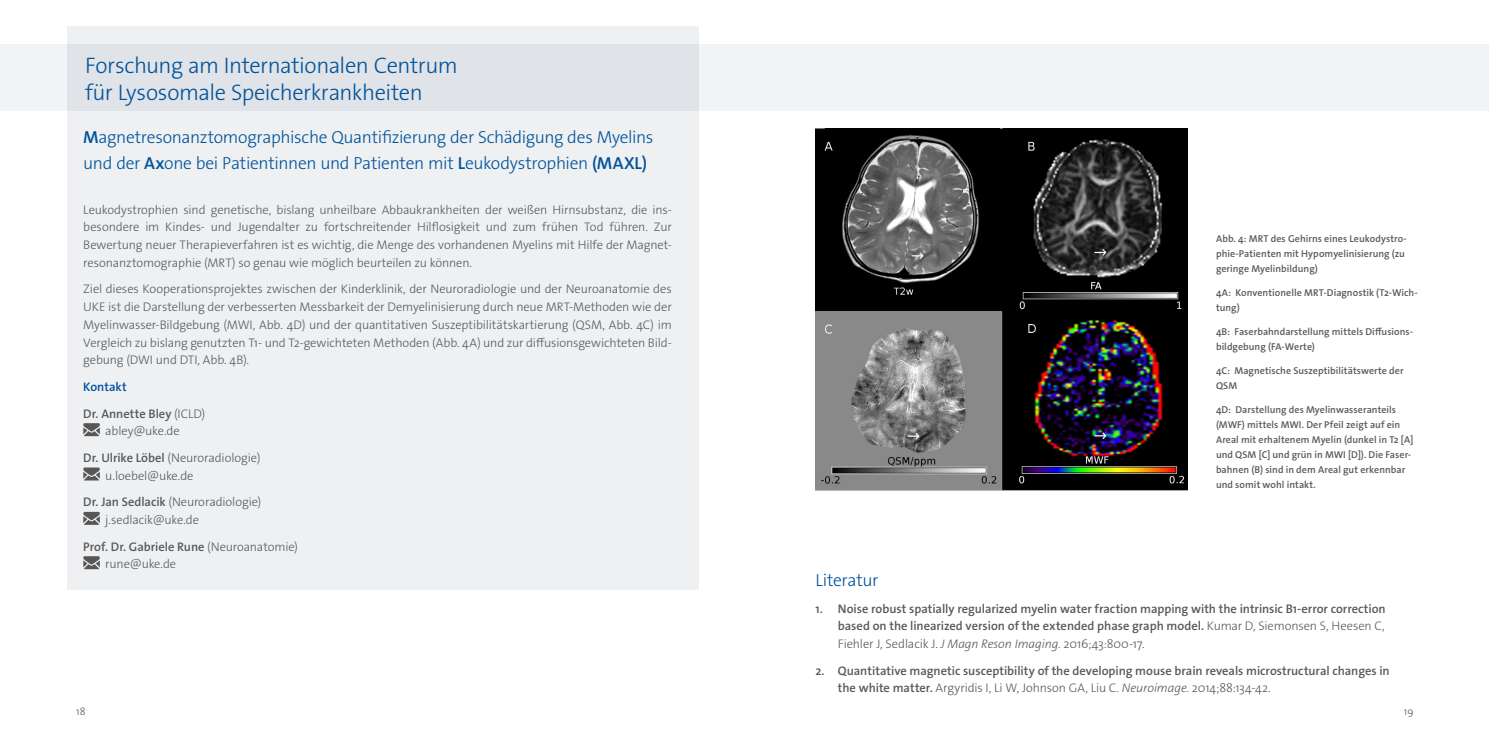
<style>
.page{position:relative;width:1489px;height:745px;background:#fff}
.page>*{position:absolute;margin:0;border:0;box-sizing:border-box;transform-origin:0 0}
.t1{font:300 22.5px/26.2px "The Sans Os F";letter-spacing:-.02em;color:#00529a}
.t2{font:300 17.5px/26.6px "The Sans Os F";letter-spacing:-.02em;color:#00529a}
.t3{font:300 12.5px/17.8px "The Sans Os F";letter-spacing:-.01em;color:#58595b}
.t4{font:600 12.5px/17.8px "The Sans Os F";color:#58595b}
.t5{font:300 10.62px "The Sans Os F";color:#58595b}
.t6{font:600 10px/15px "The Sans Os F";letter-spacing:.005em;color:#58595b}
.s1{font-weight:600}
.s2{color:#00529a}
.s3{font-weight:300}
.s4{font-weight:300;font-style:italic}
</style>
<div class="page">
<div style="left:67px;top:26px;width:631px;height:563px;background:#eef0f2"></div>
<div style="left:0;top:44px;width:1488px;height:67px;background:linear-gradient(to bottom,#eaedef,#eaedef)"></div>
<svg style="left:83px;top:423px;width:17px;height:13px"></svg>
<svg style="left:83px;top:467px;width:17px;height:13px"></svg>
<svg style="left:83px;top:511px;width:17px;height:13px"></svg>
<svg style="left:83px;top:556px;width:17px;height:13px"></svg>
<img style="left:815px;top:129px;width:372px;height:362px">
<h1 class="t1" style="left:85px;top:53px;width:374px">Forschung am Internationalen Centrum für Lysosomale Speicherkrankheiten</h1>
<h2 class="t2" style="left:83px;top:123px;width:571px"><span class="s1">M</span>agnetresonanztomographische Quantifizierung der Schädigung des Myelins und der <span class="s1">Ax</span>one bei Patientinnen und Patienten mit <span class="s1">L</span>eukodystrophien <span class="s1">(MAXL)</span></h2>
<p class="t3" style="left:83px;top:200px;width:590px;text-align:justify">Leukodystrophien sind genetische, bislang unheilbare Abbaukrankheiten der weißen Hirnsubstanz, die ins&shy;besondere im Kindes- und Jugendalter zu fortschreitender Hilflosigkeit und zum frühen Tod führen. Zur Bewertung neuer Therapieverfahren ist es wichtig, die Menge des vorhandenen Myelins mit Hilfe der Magnet&shy;resonanztomographie (MRT) so genau wie möglich beurteilen zu können.</p>
<p class="t3" style="left:83px;top:280px;width:590px;text-align:justify">Ziel dieses Kooperationsprojektes zwischen der Kinderklinik, der Neuroradiologie und der Neuroanatomie des UKE ist die Darstellung der verbesserten Messbarkeit der Demyelinisierung durch neue MRT-Methoden wie der Myelinwasser-Bildgebung (MWI, Abb. 4D) und der quantitativen Suszeptibilitätskartierung (QSM, Abb. 4C) im Vergleich zu bislang genutzten T1- und T2-gewichteten Methoden (Abb. 4A) und zur diffusionsgewichteten Bild&shy;gebung (DWI und DTI, Abb. 4B).</p>
<p class="t4" style="left:83px;top:373px;width:124px;line-height:26.6px"><span class="s2">Kontakt<br></span>Dr. Annette Bley <span class="s3">(ICLD)</span></p>
<p class="t3" style="left:83px;top:417px;width:179px;line-height:26.6px;text-indent:22px">abley@uke.de<br><span class="s1">Dr. Ulrike Löbel</span> (Neuroradiologie)</p>
<p class="t3" style="left:83px;top:462px;width:179px;line-height:26.6px;text-indent:22px">u.loebel@uke.de<br><span class="s1">Dr. Jan Sedlacik</span> (Neuroradiologie)</p>
<p class="t3" style="left:83px;top:506px;width:216px;line-height:26.6px;text-indent:22px">j.sedlacik@uke.de<br><span class="s1">Prof. Dr. Gabriele Rune</span> (Neuroanatomie)</p>
<p class="t3" style="left:105px;top:555px;width:72px">rune@uke.de</p>
<p class="t6" style="left:1215px;top:231px;width:192px">Abb. 4: MRT des Gehirns eines Leukodystro&shy;phie-Patienten mit Hypomyelinisierung (zu geringe Myelinbildung)</p>
<p class="t6" style="left:1215px;top:285px;width:203px">4A: Konventionelle MRT-Diagnostik (T2-Wich&shy;tung)</p>
<p class="t6" style="left:1215px;top:324px;width:199px">4B: Faserbahndarstellung mittels Diffusions&shy;bildgebung (FA-Werte)</p>
<p class="t6" style="left:1215px;top:363px;width:189px">4C: Magnetische Suszeptibilitätswerte der<br>QSM</p>
<p class="t6" style="left:1215px;top:402px;width:199px">4D: Darstellung des Myelinwasseranteils (MWF) mittels MWI. Der Pfeil zeigt auf ein Areal mit erhaltenem Myelin (dunkel in T2 [A] und QSM [C] und grün in MWI [D]). Die Faser&shy;bahnen (B) sind in dem Areal gut erkennbar und somit wohl intakt.</p>
<h2 class="t2" style="left:815px;top:566px;width:64px">Literatur</h2>
<p class="t4" style="left:837px;top:599px;width:549px;text-align:justify;text-indent:-22px">1. Noise robust spatially regularized myelin water fraction mapping with the intrinsic B1-error correction based on the linearized version of the extended phase graph model. <span class="s3">Kumar D, Siemonsen S, Heesen C, Fiehler J, Sedlacik J.</span> <span class="s4">J Magn Reson Imaging.</span> <span class="s3">2016;43:800-17.</span></p>
<p class="t4" style="left:837px;top:661px;width:553px;text-indent:-22px">2. Quantitative magnetic susceptibility of the developing mouse brain reveals microstructural changes in the white matter. <span class="s3">Argyridis I, Li W, Johnson GA, Liu C.</span> <span class="s4">Neuroimage</span><span class="s3">. 2014;88:134-42.</span></p>
<p class="t5" style="left:76px;top:704px;width:11px">18</p>
<p class="t5" style="left:1403px;top:704px;width:11px">19</p>
</div>
